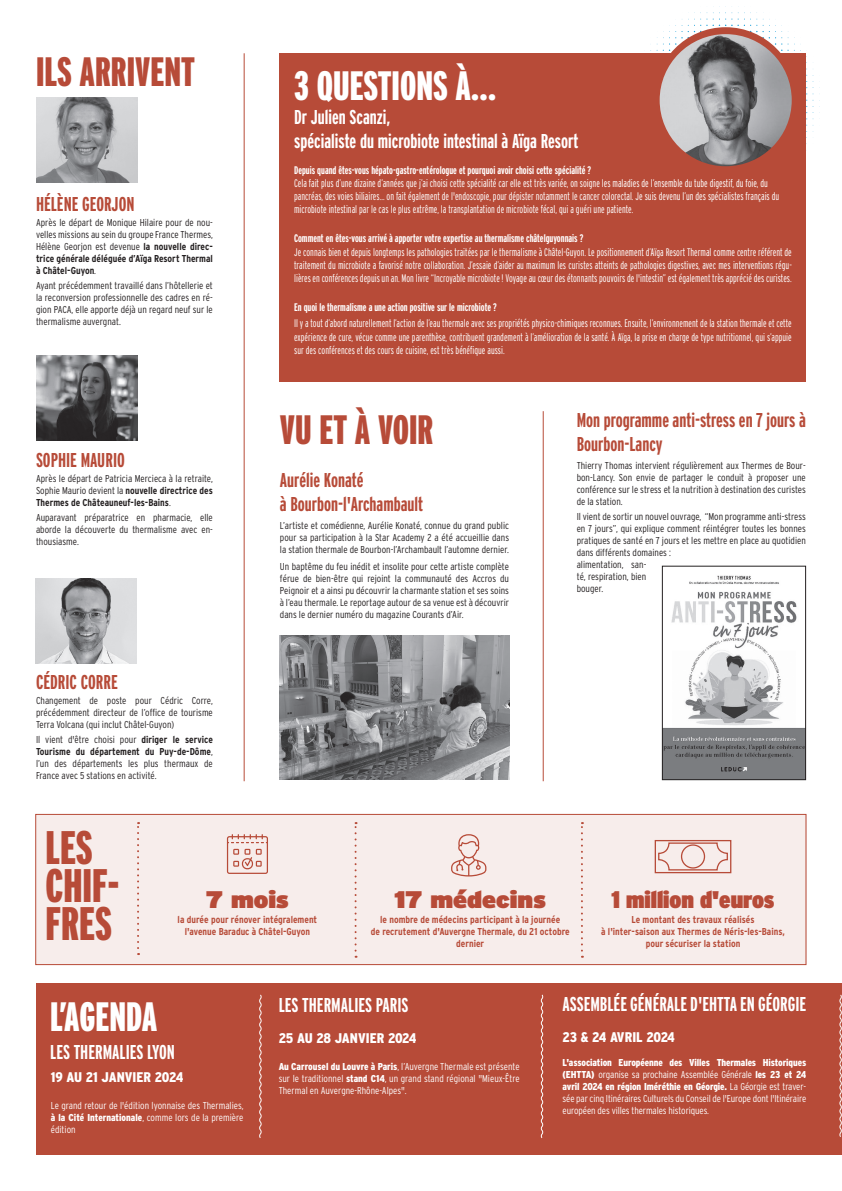
<style>
.page{position:relative;width:842px;height:1191px;background:#fff}
.page>*{position:absolute;margin:0;border:0;box-sizing:border-box;transform-origin:0 0}
.t1{font:900 47px/38px "Interstate Compressed";color:#b74b38}
.t2{font:900 41px "Interstate Compressed";color:#b74b38}
.t3{font:900 41px "Interstate Compressed";color:#fff}
.t4{font:900 24px "Interstate";color:#b74b38}
.t5{font:900 24px "Interstate Condensed";color:#b74b38}
.t6{font:700 20px/24px "Interstate Compressed";color:#fff}
.t7{font:700 20px/24px "Interstate Compressed";color:#b74b38}
.t8{font:900 14px "Interstate Condensed";letter-spacing:-.02em;color:#fff}
.t9{font:900 14px "Interstate Condensed";color:#fff}
.t10{font:300 11px/13.2px "Interstate Compressed";color:#fff;text-align:justify}
.t11{font:700 11px "Interstate Compressed";color:#fff}
.t12{font:300 10px/12px "Interstate Condensed";color:#231f20;text-align:justify}
.t13{font:300 10px/12px "Interstate Condensed";color:#fff;text-align:justify}
.t14{font:700 10px/12px "Interstate Condensed";color:#b74b38;text-align:center}
.s1{font-weight:700}
.s2{font-weight:900}
</style>
<div class="page">
<div style="left:36px;top:814px;width:770px;height:150px;background:#f7edeb"></div>
<svg style="left:650px;top:6px;width:170px;height:145px"></svg>
<div style="left:280px;top:53px;width:526px;height:329px;background:#b74b38"></div>
<hr style="left:244px;top:53px;width:1px;height:728px;background:#b74b38">
<img style="left:36px;top:98px;width:101px;height:85px">
<div style="left:36px;top:983px;width:806px;height:172px;background:#b74b38"></div>
<svg style="left:259px;top:994px;width:3px;height:144px"></svg>
<svg style="left:540px;top:994px;width:4px;height:144px"></svg>
<img style="left:36px;top:356px;width:101px;height:85px">
<hr style="left:543px;top:411px;width:1px;height:370px;background:#b74b38">
<svg style="left:839px;top:994px;width:3px;height:143px"></svg>
<div style="left:654px;top:28px;width:143px;height:144px;background:#b74b38;border-radius:50%"></div>
<img style="left:660px;top:34px;width:132px;height:132px;border-radius:66px">
<div style="left:35px;top:814px;width:771px;height:150px;border:1px solid #b74b38"></div>
<svg style="left:355px;top:822px;width:2px;height:135px"></svg>
<svg style="left:581px;top:822px;width:2px;height:135px"></svg>
<svg style="left:137px;top:822px;width:2px;height:133px"></svg>
<img style="left:664px;top:575px;width:140px;height:203px">
<div style="left:662px;top:566px;width:144px;height:214px;border:1px solid #231f20"></div>
<img style="left:35px;top:578px;width:101px;height:85px">
<img style="left:280px;top:635px;width:229px;height:145px">
<svg style="left:227px;top:834px;width:41px;height:40px"></svg>
<svg style="left:451px;top:834px;width:35px;height:42px"></svg>
<div style="left:655px;top:840px;width:76px;height:33px;border:1px solid #b74b38"></div>
<div style="left:658px;top:842px;width:70px;height:28px;border:1px solid #b74b38;border-radius:10px"></div>
<div style="left:681px;top:844px;width:24px;height:24px;border:1px solid #b74b38;border-radius:50%"></div>
<h2 class="t2" style="left:36px;top:49px;width:160px">ILS ARRIVENT</h2>
<h3 class="t7" style="left:36px;top:192px;width:100px">HÉLÈNE GEORJON</h3>
<p class="t12" style="left:36px;top:216px;width:178px">Après le départ de Monique Hilaire pour de nou&shy;velles missions au sein du groupe France Thermes, Hélène Georjon est devenue <span class="s1">la nouvelle direc&shy;trice générale déléguée d’Aïga Resort Thermal à Châtel-Guyon</span>.</p>
<p class="t12" style="left:36px;top:279px;width:178px">Ayant précédemment travaillé dans l’hôtellerie et la reconversion professionnelle des cadres en ré&shy;gion PACA, elle apporte déjà un regard neuf sur le thermalisme auvergnat.</p>
<h3 class="t7" style="left:36px;top:448px;width:90px">SOPHIE MAURIO</h3>
<p class="t12" style="left:36px;top:472px;width:178px">Après le départ de Patricia Mercieca à la retraite, Sophie Maurio devient la <span class="s1">nouvelle directrice des Thermes de Châteauneuf-les-Bains</span>.</p>
<p class="t12" style="left:36px;top:511px;width:178px">Auparavant préparatrice en pharmacie, elle aborde la découverte du thermalisme avec en&shy;thousiasme.</p>
<h3 class="t7" style="left:36px;top:670px;width:83px">CÉDRIC CORRE</h3>
<p class="t12" style="left:36px;top:694px;width:178px">Changement de poste pour Cédric Corre, précédemment directeur de l’office de tourisme Terra Volcana (qui inclut Châtel-Guyon)</p>
<p class="t12" style="left:36px;top:733px;width:178px">Il vient d'être choisi pour <span class="s1">diriger le service Tourisme du département du Puy-de-Dôme</span>, l’un des départements les plus thermaux de France avec 5 stations en activité.</p>
<h2 class="t3" style="left:294px;top:63px;width:204px">3 QUESTIONS À…</h2>
<h3 class="t6" style="left:294px;top:105px;width:286px">Dr Julien Scanzi,<br>spécialiste du microbiote intestinal à Aïga Resort</h3>
<p class="t11" style="left:294px;top:164px;width:299px">Depuis quand êtes-vous hépato-gastro-entérologue et pourquoi avoir choisi cette spécialité ?</p>
<p class="t10" style="left:294px;top:176px;width:487px;text-align:left">Cela fait plus d’une dizaine d’années que j’ai choisi cette spécialité car elle est très variée, on soigne les maladies de l’ensemble du tube digestif, du foie, du pancréas, des voies biliaires… on fait également de l'endoscopie, pour dépister notamment le cancer colorectal. Je suis devenu l’un des spécialistes français du microbiote intestinal par le cas le plus extrême, la transplantation de microbiote fécal, qui a guéri une patiente.</p>
<p class="t11" style="left:294px;top:232px;width:291px">Comment en êtes-vous arrivé à apporter votre expertise au thermalisme châtelguyonnais ?</p>
<p class="t10" style="left:294px;top:245px;width:499px">Je connais bien et depuis longtemps les pathologies traitées par le thermalisme à Châtel-Guyon. Le positionnement d’Aïga Resort Thermal comme centre référent de traitement du microbiote a favorisé notre collaboration. J’essaie d’aider au maximum les curistes atteints de pathologies digestives, avec mes interventions régu&shy;lières en conférences depuis un an. Mon livre “Incroyable microbiote ! Voyage au cœur des étonnants pouvoirs de l'intestin” est également très apprécié des curistes.</p>
<p class="t11" style="left:294px;top:301px;width:204px">En quoi le thermalisme a une action positive sur le microbiote ?</p>
<p class="t10" style="left:294px;top:317px;width:499px">Il y a tout d’abord naturellement l’action de l’eau thermale avec ses propriétés physico-chimiques reconnues. Ensuite, l’environnement de la station thermale et cette expérience de cure, vécue comme une parenthèse, contribuent grandement à l’amélioration de la santé. À Aïga, la prise en charge de type nutritionnel, qui s’appuie sur des conférences et des cours de cuisine, est très bénéfique aussi.</p>
<h2 class="t2" style="left:280px;top:407px;width:155px">VU ET À VOIR</h2>
<h3 class="t7" style="left:280px;top:468px;width:145px">Aurélie Konaté<br>à Bourbon-l'Archambault</h3>
<p class="t12" style="left:280px;top:519px;width:231px">L’artiste et comédienne, Aurélie Konaté, connue du grand public pour sa participation à la Star Academy 2 a été accueillie dans la station thermale de Bourbon-l’Archambault l’automne dernier.</p>
<p class="t12" style="left:280px;top:560px;width:231px">Un baptême du feu inédit et insolite pour cette artiste complète férue de bien-être qui rejoint la communauté des Accros du Peignoir et a ainsi pu découvrir la charmante station et ses soins à l’eau thermale. Le reportage autour de sa venue est à découvrir dans le dernier numéro du magazine Courants d’Air.</p>
<h3 class="t7" style="left:577px;top:408px;width:231px">Mon programme anti-stress en 7 jours à<br>Bourbon-Lancy</h3>
<p class="t12" style="left:577px;top:459px;width:231px">Thierry Thomas intervient régulièrement aux Thermes de Bour&shy;bon-Lancy. Son envie de partager le conduit à proposer une conférence sur le stress et la nutrition à destination des curistes de la station.</p>
<p class="t12" style="left:577px;top:510px;width:231px;text-align:left">Il vient de sortir un nouvel ouvrage, “Mon programme anti-stress en 7 jours”, qui explique comment réintégrer toutes les bonnes pratiques de santé en 7 jours et les mettre en place au quotidien dans différents domaines :<br>alimentation, san-<br>té, respiration, bien<br>bouger.</p>
<h1 class="t1" style="left:45px;top:828px;width:76px">LES<br>CHIF-<br>FRES</h1>
<h3 class="t4" style="left:206px;top:884px;width:84px">7 mois</h3>
<p class="t14" style="left:178px;top:913px;width:141px">la durée pour rénover intégralement l'avenue Baraduc à Châtel-Guyon</p>
<h3 class="t4" style="left:395px;top:884px;width:153px">17 médecins</h3>
<p class="t14" style="left:371px;top:913px;width:200px">le nombre de médecins participant à la journée<br>de recrutement d'Auvergne Thermale, du 21 octobre dernier</p>
<h3 class="t5" style="left:612px;top:885px;width:164px">1 million d'euros</h3>
<p class="t14" style="left:601px;top:913px;width:185px">Le montant des travaux réalisés<br>à l'inter-saison aux Thermes de Néris-les-Bains, pour sécuriser la station</p>
<h2 class="t3" style="left:50px;top:993px;width:109px">L’AGENDA</h2>
<h3 class="t6" style="left:50px;top:1039px;width:126px">LES THERMALIES LYON</h3>
<h3 class="t9" style="left:51px;top:1069px;width:134px">19 AU 21 JANVIER 2024</h3>
<p class="t13" style="left:51px;top:1099px;width:194px">Le grand retour de l'édition lyonnaise des Thermalies, <span class="s2">à la Cité Internationale</span>, comme lors de la première édition</p>
<h3 class="t6" style="left:279px;top:992px;width:131px">LES THERMALIES PARIS</h3>
<h3 class="t8" style="left:279px;top:1030px;width:139px">25 AU 28 JANVIER 2024</h3>
<p class="t13" style="left:279px;top:1060px;width:242px"><span class="s2">Au Carrousel du Louvre à Paris</span>, l’Auvergne Thermale est présente sur le traditionnel <span class="s2">stand C14</span>, un grand stand régional "Mieux-Être Thermal en Auvergne-Rhône-Alpes".</p>
<h3 class="t6" style="left:563px;top:991px;width:245px">ASSEMBLÉE GÉNÉRALE D'EHTTA EN GÉORGIE</h3>
<h3 class="t8" style="left:563px;top:1029px;width:114px">23 &amp; 24 AVRIL 2024</h3>
<p class="t13" style="left:563px;top:1056px;width:245px"><span class="s2">L'association Européenne des Villes Thermales Historiques (EHTTA)</span> organise sa prochaine Assemblée Générale <span class="s2">les 23 et 24 avril 2024 en région Iméréthie en Géorgie.</span> La Géorgie est traver&shy;sée par cinq Itinéraires Culturels du Conseil de l'Europe dont l'Itinéraire européen des villes thermales historiques.</p>
</div>
